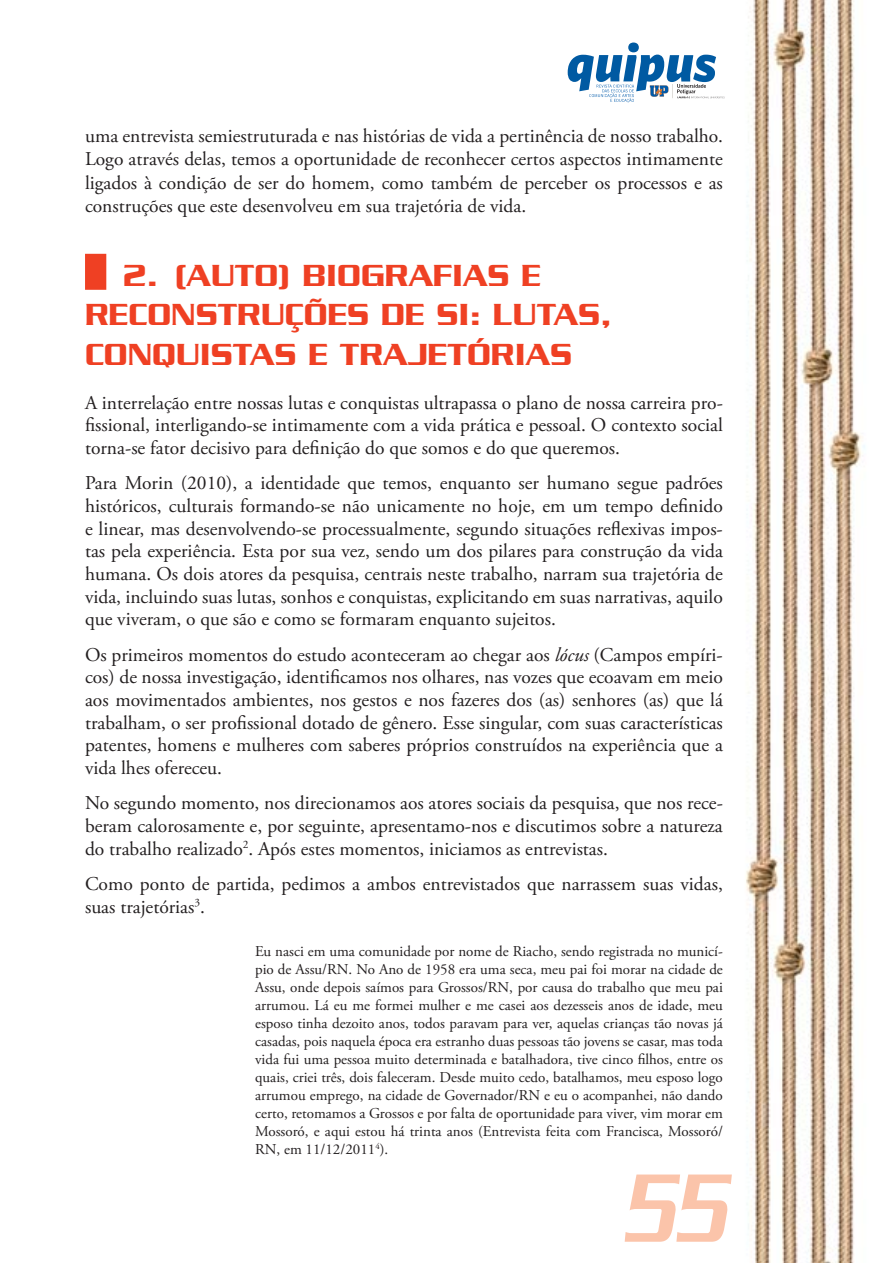
<style>
.page{position:relative;width:893px;height:1263px;background:#fff}
.page>*{position:absolute;margin:0;border:0;box-sizing:border-box;transform-origin:0 0}
.t1{font:italic 500 105px "Serpentine Std";color:#fbc4aa;scale:.7 1}
.t2{font:500 33px/39.6px "Serpentine Std";color:#ef4023}
.t3{font:19.5px/22.6px "Adobe Garamond Pro";color:#231f20;text-align:justify}
.t4{font:15px/18px "Adobe Garamond Pro";color:#231f20;text-align:justify}
.s1{font-style:italic}
</style>
<div class="page">
<img style="left:85px;top:0;width:780px;height:1263px">
<svg style="left:568px;top:43px;width:157px;height:60px"></svg>
<div style="left:85px;top:254px;width:21px;height:36px;background:#ef4023"></div>
<p class="t3" style="left:85px;top:126px;width:639px;line-height:23.4px">uma entrevista semiestruturada e nas histórias de vida a pertinência de nosso trabalho.<br>Logo através delas, temos a oportunidade de reconhecer certos aspectos intimamente ligados à condição de ser do homem, como também de perceber os processos e as construções que este desenvolveu em sua trajetória de vida.</p>
<h2 class="t2" style="left:85px;top:258px;width:529px;text-indent:38px">2. (AUTO) BIOGRAFIAS E<br>RECONSTRUÇÕES DE SI: LUTAS,<br>CONQUISTAS E TRAJETÓRIAS</h2>
<p class="t3" style="left:85px;top:393px;width:639px">A interrelação entre nossas lutas e conquistas ultrapassa o plano de nossa carreira pro&shy;fissional, interligando-se intimamente com a vida prática e pessoal. O contexto social torna-se fator decisivo para definição do que somos e do que queremos.</p>
<p class="t3" style="left:85px;top:474px;width:639px">Para Morin (2010), a identidade que temos, enquanto ser humano segue padrões históricos, culturais formando-se não unicamente no hoje, em um tempo definido e linear, mas desenvolvendo-se processualmente, segundo situações reflexivas impos&shy;tas pela experiência. Esta por sua vez, sendo um dos pilares para construção da vida humana. Os dois atores da pesquisa, centrais neste trabalho, narram sua trajetória de vida, incluindo suas lutas, sonhos e conquistas, explicitando em suas narrativas, aquilo que viveram, o que são e como se formaram enquanto sujeitos.</p>
<p class="t3" style="left:85px;top:645px;width:639px">Os primeiros momentos do estudo aconteceram ao chegar aos <span class="s1">lócus</span> (Campos empíri&shy;cos) de nossa investigação, identificamos nos olhares, nas vozes que ecoavam em meio aos movimentados ambientes, nos gestos e nos fazeres dos (as) senhores (as) que lá trabalham, o ser profissional dotado de gênero. Esse singular, com suas características patentes, homens e mulheres com saberes próprios construídos na experiência que a vida lhes ofereceu.</p>
<p class="t3" style="left:85px;top:794px;width:639px">No segundo momento, nos direcionamos aos atores sociais da pesquisa, que nos rece&shy;beram calorosamente e, por seguinte, apresentamo-nos e discutimos sobre a natureza do trabalho realizado<sup>2</sup>. Após estes momentos, iniciamos as entrevistas.</p>
<p class="t3" style="left:85px;top:874px;width:639px">Como ponto de partida, pedimos a ambos entrevistados que narrassem suas vidas, suas trajetórias<sup>3</sup>.</p>
<p class="t4" style="left:255px;top:944px;width:469px">Eu nasci em uma comunidade por nome de Riacho, sendo registrada no municí&shy;pio de Assu/RN. No Ano de 1958 era uma seca, meu pai foi morar na cidade de Assu, onde depois saímos para Grossos/RN, por causa do trabalho que meu pai arrumou. Lá eu me formei mulher e me casei aos dezesseis anos de idade, meu esposo tinha dezoito anos, todos paravam para ver, aquelas crianças tão novas já casadas, pois naquela época era estranho duas pessoas tão jovens se casar, mas toda vida fui uma pessoa muito determinada e batalhadora, tive cinco filhos, entre os quais, criei três, dois faleceram. Desde muito cedo, batalhamos, meu esposo logo arrumou emprego, na cidade de Governador/RN e eu o acompanhei, não dando certo, retomamos a Grossos e por falta de oportunidade para viver, vim morar em Mossoró, e aqui estou há trinta anos (Entrevista feita com Francisca, Mossoró/ RN, em 11/12/2011<sup>4</sup>).</p>
<h1 class="t1" style="left:621px;top:1176px;width:149px">55</h1>
</div>
